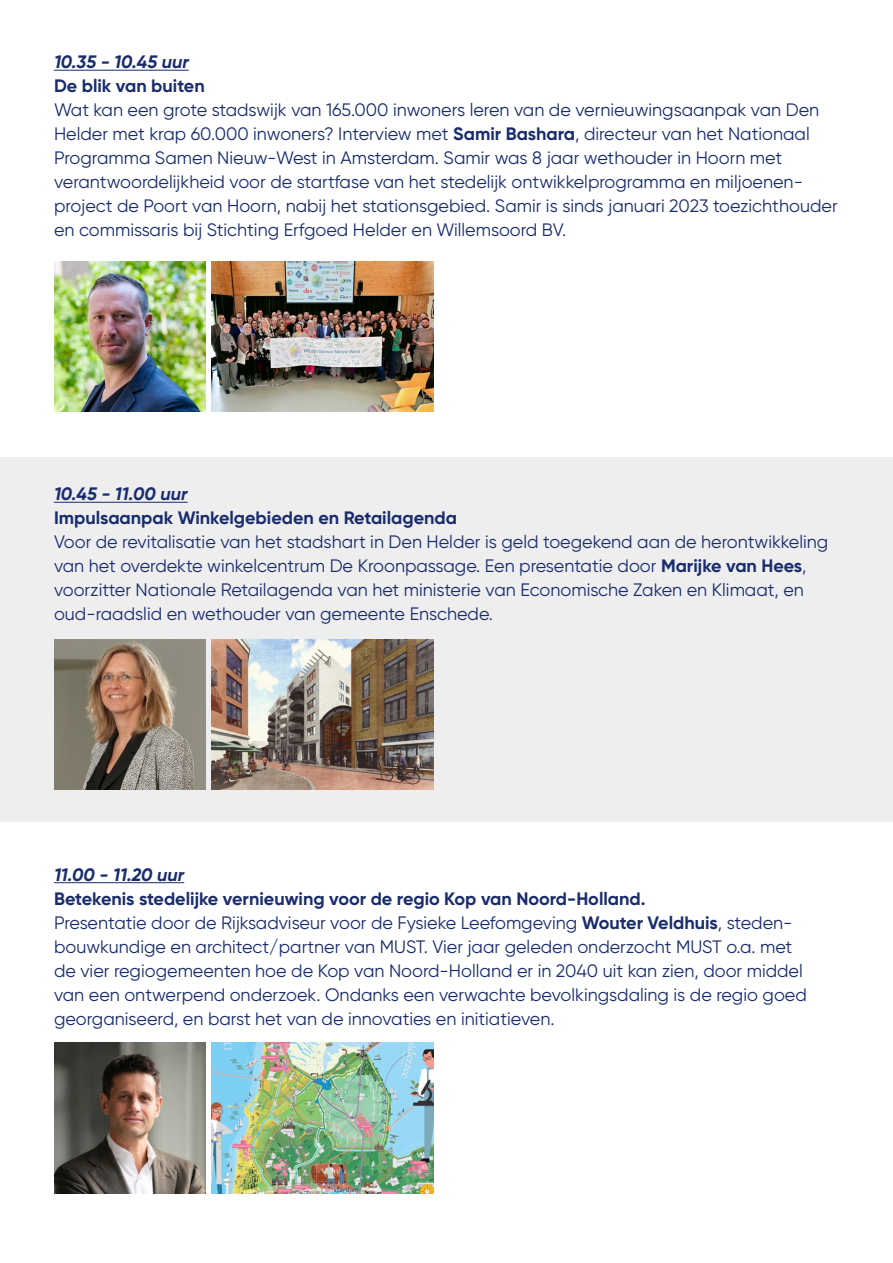
<style>
.page{position:relative;width:893px;height:1263px;background:#fff}
.page>*{position:absolute;margin:0;border:0;box-sizing:border-box;transform-origin:0 0}
.t1{font:18px/24px "Gilroy";color:#192c6d}
.t2{font:700 18px "Gilroy";color:#192c6d}
.t3{font:italic 700 18px "Gilroy";color:#192c6d}
.s1{font-weight:700}
</style>
<div class="page">
<div style="left:0;top:457px;width:893px;height:364px;background:#eeeeef"></div>
<hr style="left:54px;top:70px;width:135px;height:1px;background:#192c6d">
<hr style="left:54px;top:502px;width:134px;height:1px;background:#192c6d">
<hr style="left:54px;top:882px;width:130px;height:1px;background:#192c6d">
<img style="left:55px;top:261px;width:150px;height:151px">
<img style="left:55px;top:1043px;width:150px;height:150px">
<img style="left:55px;top:639px;width:150px;height:150px">
<img style="left:211px;top:261px;width:223px;height:151px">
<img style="left:211px;top:1043px;width:223px;height:150px">
<img style="left:211px;top:639px;width:223px;height:150px">
<p class="t3" style="left:54px;top:51px;width:136px">10.35 - 10.45 uur</p>
<p class="t2" style="left:54px;top:75px;width:152px">De blik van buiten</p>
<p class="t1" style="left:54px;top:98px;width:785px">Wat kan een grote stadswijk van 165.000 inwoners leren van de vernieuwingsaanpak van Den Helder met krap 60.000 inwoners? Interview met <span class="s1">Samir Bashara</span>, directeur van het Nationaal Programma Samen Nieuw-West in Amsterdam. Samir was 8 jaar wethouder in Hoorn met verantwoordelijkheid voor de startfase van het stedelijk ontwikkelprogramma en miljoenen&shy;project de Poort van Hoorn, nabij het stationsgebied. Samir is sinds januari 2023 toezichthouder en commissaris bij Stichting Erfgoed Helder en Willemsoord BV.</p>
<p class="t3" style="left:54px;top:483px;width:135px">10.45 - 11.00 uur</p>
<p class="t2" style="left:54px;top:507px;width:405px">Impulsaanpak Winkelgebieden en Retailagenda</p>
<p class="t1" style="left:54px;top:530px;width:776px">Voor de revitalisatie van het stadshart in Den Helder is geld toegekend aan de herontwikkeling van het overdekte winkelcentrum De Kroonpassage. Een presentatie door <span class="s1">Marijke van Hees</span>, voorzitter Nationale Retailagenda van het ministerie van Economische Zaken en Klimaat, en oud-raadslid en wethouder van gemeente Enschede.</p>
<p class="t3" style="left:54px;top:863px;width:132px">11.00 - 11.20 uur</p>
<p class="t2" style="left:54px;top:887px;width:593px">Betekenis stedelijke vernieuwing voor de regio Kop van Noord-Holland.</p>
<p class="t1" style="left:54px;top:910px;width:754px">Presentatie door de Rijksadviseur voor de Fysieke Leefomgeving <span class="s1">Wouter Veldhuis</span>, steden&shy;bouwkundige en architect/partner van MUST. Vier jaar geleden onderzocht MUST o.a. met de vier regiogemeenten hoe de Kop van Noord-Holland er in 2040 uit kan zien, door middel van een ontwerpend onderzoek. Ondanks een verwachte bevolkingsdaling is de regio goed georganiseerd, en barst het van de innovaties en initiatieven.</p>
</div>
